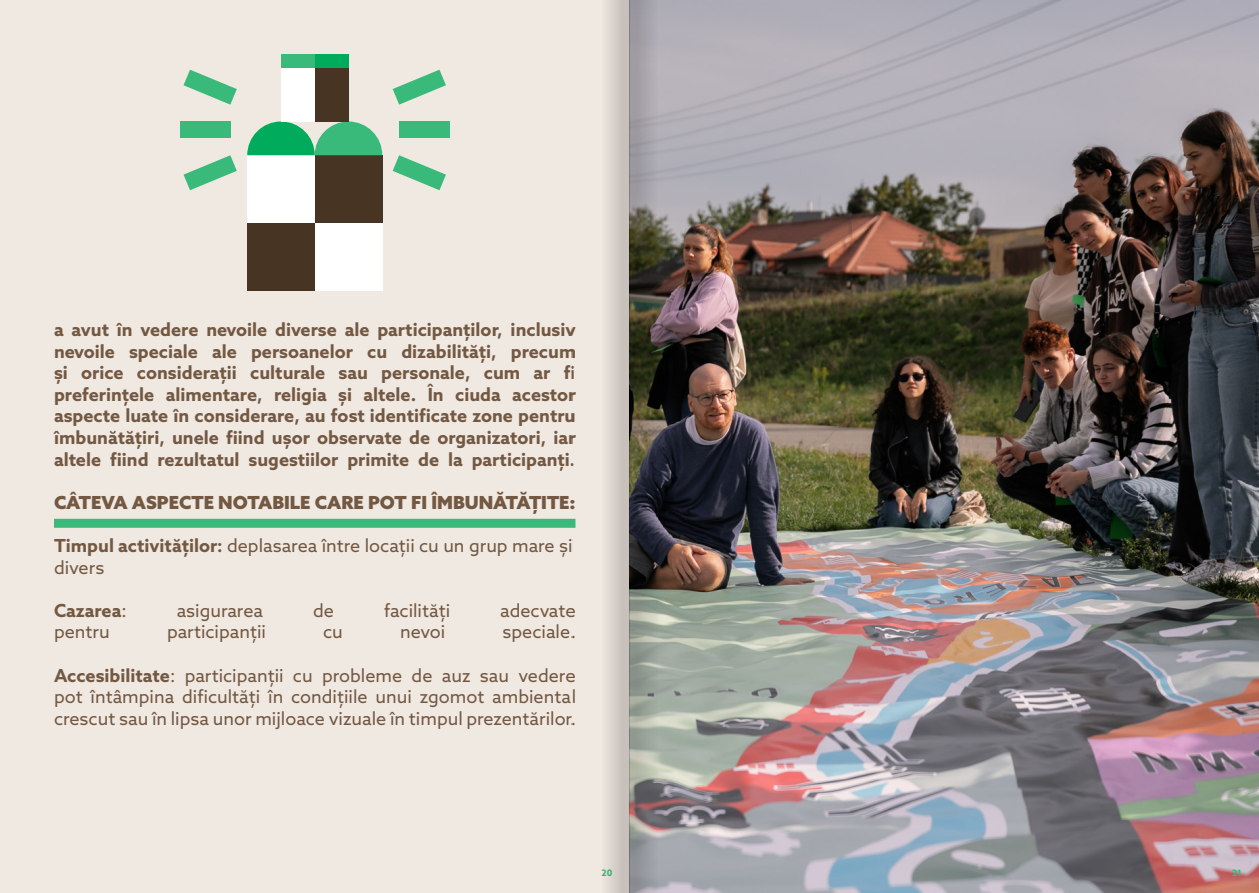
<style>
.page{position:relative;width:1259px;height:893px;background:#fff}
.page>*{position:absolute;margin:0;border:0;box-sizing:border-box;transform-origin:0 0}
.t1{font:700 18px/21.6px "Azo Sans";color:#735842;text-align:justify}
.t2{font:18px/21.6px "Azo Sans";color:#735842}
.t3{font:900 18px "Azo Sans";color:#735842}
.t4{font:700 9px "Azo Sans";color:#39b97a}
.s1{font-weight:700}
.s2{font-weight:400}
</style>
<div class="page">
<div style="left:0;top:0;width:629px;height:893px;background:#f0e9e2"></div>
<div style="left:247px;top:223px;width:68px;height:67px;background:#473423"></div>
<div style="left:315px;top:223px;width:67px;height:67px;background:#fff"></div>
<div style="left:315px;top:155px;width:67px;height:68px;background:#473423"></div>
<div style="left:247px;top:155px;width:68px;height:68px;background:#fff"></div>
<svg style="left:247px;top:122px;width:135px;height:33px"></svg>
<div style="left:281px;top:68px;width:67px;height:54px;background:#fff"></div>
<div style="left:281px;top:54px;width:67px;height:14px;background:#39b97a"></div>
<div style="left:315px;top:68px;width:33px;height:54px;background:#473423"></div>
<div style="left:315px;top:54px;width:33px;height:14px;background:#00ab5b"></div>
<svg style="left:393px;top:70px;width:53px;height:35px"></svg>
<div style="left:399px;top:122px;width:51px;height:16px;background:#39b97a"></div>
<svg style="left:393px;top:155px;width:53px;height:35px"></svg>
<svg style="left:183px;top:70px;width:54px;height:35px"></svg>
<div style="left:180px;top:122px;width:50px;height:16px;background:#39b97a"></div>
<svg style="left:183px;top:155px;width:54px;height:35px"></svg>
<div style="left:54px;top:519px;width:521px;height:9px;background:#39b97a"></div>
<img style="left:687px;top:0;width:572px;height:893px">
<div style="left:572px;top:0;width:57px;height:893px;background:linear-gradient(to right,#fcf6ee,#ccc5bf)"></div>
<img style="left:629px;top:0;width:58px;height:893px">
<p class="t1" style="left:54px;top:318px;width:523px">a avut în vedere nevoile diverse ale participanților, inclusiv nevoile speciale ale persoanelor cu dizabilități, precum și orice considerații culturale sau personale, cum ar fi preferințele alimentare, religia și altele. În ciuda acestor aspecte luate în considerare, au fost identificate zone pentru îmbunătățiri, unele fiind ușor observate de organizatori, iar altele fiind rezultatul sugestiilor primite de la participanți.</p>
<p class="t3" style="left:54px;top:490px;width:523px">CÂTEVA ASPECTE NOTABILE CARE POT FI ÎMBUNĂTĂȚITE:</p>
<p class="t2" style="left:54px;top:535px;width:520px"><span class="s1">Timpul activităților:</span> deplasarea între locații cu un grup mare și divers</p>
<p class="t1" style="left:54px;top:599px;width:74px">Cazarea<span class="s2">:</span></p>
<p class="t2" style="left:177px;top:599px;width:88px">asigurarea</p>
<p class="t2" style="left:313px;top:599px;width:22px">de</p>
<p class="t2" style="left:384px;top:599px;width:68px">facilități</p>
<p class="t2" style="left:500px;top:599px;width:77px">adecvate</p>
<p class="t2" style="left:54px;top:621px;width:57px">pentru</p>
<p class="t2" style="left:167px;top:621px;width:100px">participanții</p>
<p class="t2" style="left:323px;top:621px;width:21px">cu</p>
<p class="t2" style="left:400px;top:621px;width:47px">nevoi</p>
<p class="t2" style="left:502px;top:621px;width:74px">speciale.</p>
<p class="t2" style="left:54px;top:664px;width:523px;text-align:justify"><span class="s1">Accesibilitate</span>: participanții cu probleme de auz sau vedere pot întâmpina dificultăți în condițiile unui zgomot ambiental crescut sau în lipsa unor mijloace vizuale în timpul prezentărilor.</p>
<p class="t4" style="left:601px;top:867px;width:12px">20</p>
<p class="t4" style="left:1232px;top:867px;width:11px">21</p>
</div>
